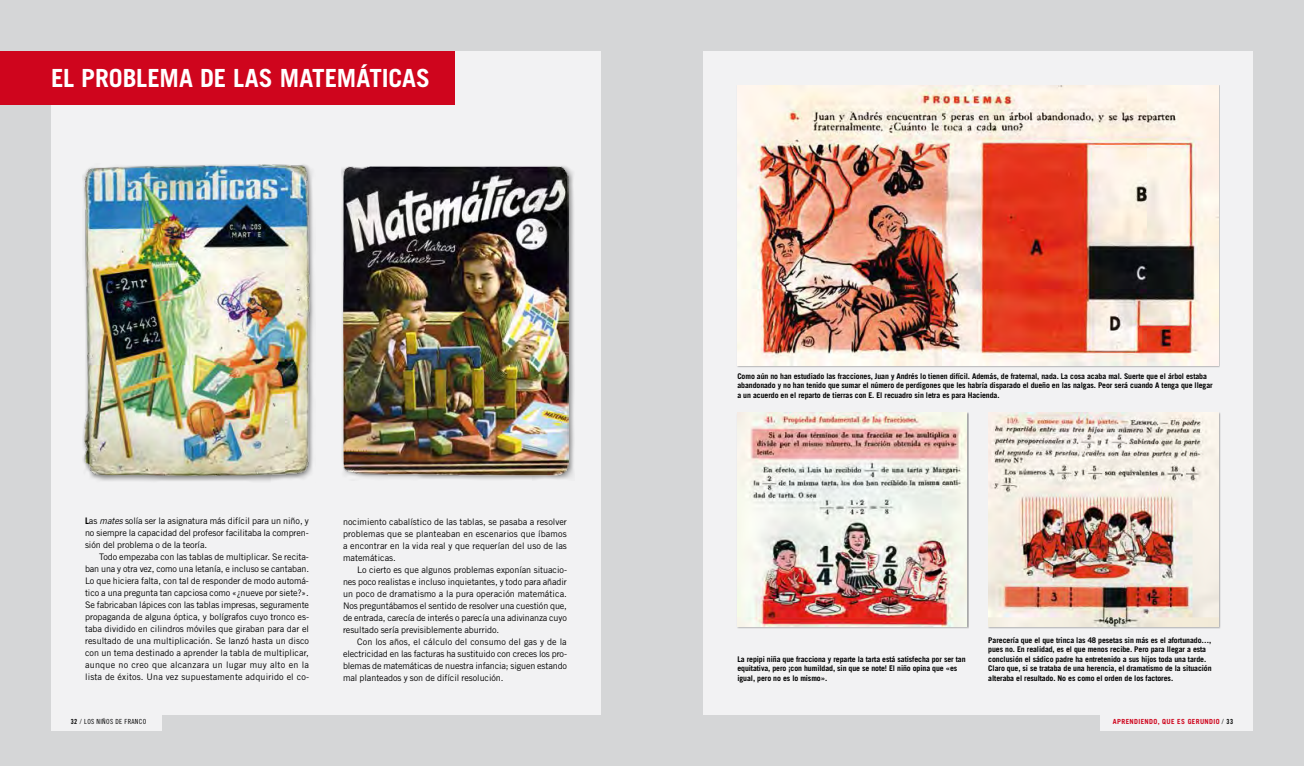
<style>
.page{position:relative;width:1304px;height:766px;background:#fff}
.page>*{position:absolute;margin:0;border:0;box-sizing:border-box;transform-origin:0 0}
.t1{font:700 25px "Trade Gothic";letter-spacing:-.005em;color:#fff}
.t2{font:9px "Trade Gothic";letter-spacing:-.005em;color:#000}
.t3{font:9px "Trade Gothic";letter-spacing:.015em;color:#000}
.t4{font:9px "Trade Gothic";letter-spacing:.025em;color:#000}
.t5{font:700 7.8px/9.5px "Trade Gothic";letter-spacing:-.01em;color:#000}
.t6{font:700 7px "Trade Gothic";letter-spacing:.05em;color:#cf051d}
.t7{font:7px "Trade Gothic Cond Eighteen";letter-spacing:.05em;color:#000}
.s1{font-weight:700}
.s2{font-style:italic}
.s3{font-family:"Trade Gothic Bold Cond Twenty"}
.s4{font-family:"Trade Gothic";font-weight:300}
.s5{font-weight:300;color:#000}
.s6{font-family:"Trade Gothic Bold Cond Twenty";font-weight:400;color:#000}
</style>
<div class="page">
<div style="left:0;top:0;width:1304px;height:765px;background:#d5d6d7"></div>
<div style="left:51px;top:51px;width:550px;height:663px;background:#f2f2f3"></div>
<div style="left:703px;top:51px;width:550px;height:663px;background:#f2f2f3"></div>
<div style="left:51px;top:710px;width:111px;height:20px;background:#f2f2f3"></div>
<div style="left:1101px;top:710px;width:152px;height:20px;background:#f2f2f3"></div>
<div style="left:341px;top:165px;width:234px;height:316px;background:#000;opacity:.45"></div>
<img style="left:343px;top:167px;width:226px;height:308px">
<div style="left:82px;top:163px;width:233px;height:319px;background:#000;opacity:.45"></div>
<img style="left:82px;top:163px;width:231px;height:315px">
<div style="left:0;top:51px;width:455px;height:54px;background:#cf051d"></div>
<img style="left:988px;top:412px;width:230px;height:214px">
<img style="left:737px;top:85px;width:481px;height:280px">
<img style="left:737px;top:412px;width:230px;height:214px">
<p class="t1" style="left:51px;top:62px;width:381px">EL PROBLEMA DE LAS MATEMÁTICAS</p>
<p class="t2" style="left:85px;top:515px;width:225px"><span class="s1">L</span>as <span class="s2">mates</span> solía ser la asignatura más difícil para un niño, y</p>
<p class="t2" style="left:85px;top:527px;width:225px">no siempre la capacidad del profesor facilitaba la compren-</p>
<p class="t2" style="left:85px;top:539px;width:124px">sión del problema o de la teoría.</p>
<p class="t2" style="left:99px;top:551px;width:211px">Todo empezaba con las tablas de multiplicar. Se recita-</p>
<p class="t2" style="left:85px;top:563px;width:226px">ban una y otra vez, como una letanía, e incluso se cantaban.</p>
<p class="t2" style="left:85px;top:575px;width:225px">Lo que hiciera falta, con tal de responder de modo automá-</p>
<p class="t2" style="left:85px;top:587px;width:225px">tico a una pregunta tan capciosa como «¿nueve por siete?».</p>
<p class="t2" style="left:85px;top:599px;width:226px">Se fabricaban lápices con las tablas impresas, seguramente</p>
<p class="t2" style="left:85px;top:611px;width:226px">propaganda de alguna óptica, y bolígrafos cuyo tronco es-</p>
<p class="t2" style="left:85px;top:623px;width:226px">taba dividido en cilindros móviles que giraban para dar el</p>
<p class="t2" style="left:85px;top:635px;width:226px">resultado de una multiplicación. Se lanzó hasta un disco</p>
<p class="t2" style="left:85px;top:647px;width:225px">con un tema destinado a aprender la tabla de multiplicar,</p>
<p class="t4" style="left:85px;top:659px;width:225px">aunque no creo que alcanzara un lugar muy alto en la</p>
<p class="t3" style="left:85px;top:671px;width:225px">lista de éxitos. Una vez supuestamente adquirido el co-</p>
<p class="t2" style="left:343px;top:516px;width:225px">nocimiento cabalístico de las tablas, se pasaba a resolver</p>
<p class="t2" style="left:343px;top:528px;width:225px">problemas que se planteaban en escenarios que íbamos</p>
<p class="t2" style="left:343px;top:540px;width:225px">a encontrar en la vida real y que requerían del uso de las</p>
<p class="t2" style="left:343px;top:552px;width:55px">matemáticas.</p>
<p class="t2" style="left:357px;top:564px;width:211px">Lo cierto es que algunos problemas exponían situacio-</p>
<p class="t2" style="left:343px;top:576px;width:225px">nes poco realistas e incluso inquietantes, y todo para añadir</p>
<p class="t2" style="left:343px;top:588px;width:226px">un poco de dramatismo a la pura operación matemática.</p>
<p class="t2" style="left:343px;top:600px;width:226px">Nos preguntábamos el sentido de resolver una cuestión que,</p>
<p class="t2" style="left:343px;top:612px;width:225px">de entrada, carecía de interés o parecía una adivinanza cuyo</p>
<p class="t2" style="left:343px;top:624px;width:158px">resultado sería previsiblemente aburrido.</p>
<p class="t2" style="left:357px;top:636px;width:211px">Con los años, el cálculo del consumo del gas y de la</p>
<p class="t2" style="left:343px;top:648px;width:226px">electricidad en las facturas ha sustituido con creces los pro-</p>
<p class="t2" style="left:343px;top:660px;width:226px">blemas de matemáticas de nuestra infancia; siguen estando</p>
<p class="t2" style="left:343px;top:672px;width:162px">mal planteados y son de difícil resolución.</p>
<p class="t5" style="left:737px;top:371px;width:477px">Como aún no han estudiado las fracciones, Juan y Andrés lo tienen difícil. Además, de fraternal, nada. La cosa acaba mal. Suerte que el árbol estaba abandonado y no han tenido que sumar el número de perdigones que les habría disparado el dueño en las nalgas. Peor será cuando A tenga que llegar a un acuerdo en el reparto de tierras con E. El recuadro sin letra es para Hacienda.</p>
<p class="t5" style="left:737px;top:654px;width:230px">La repipi niña que fracciona y reparte la tarta está satisfecha por ser tan equitativa, pero ¡con humildad, sin que se note! El niño opina que «es igual, pero no es lo mismo».</p>
<p class="t5" style="left:988px;top:635px;width:225px">Parecería que el que trinca las 48 pesetas sin más es el afortunado…, pues no. En realidad, es el que menos recibe. Pero para llegar a esta conclusión el sádico padre ha entretenido a sus hijos toda una tarde.<br>Claro que, si se trataba de una herencia, el dramatismo de la situación alteraba el resultado. No es como el orden de los factores.</p>
<p class="t7" style="left:71px;top:717px;width:77px"><span class="s3">32</span> <span class="s4">/</span> LOS NIÑOS DE FRANCO</p>
<p class="t6" style="left:1113px;top:717px;width:122px">APRENDIENDO, QUE ES GERUNDIO <span class="s5">/</span> <span class="s6">33</span></p>
</div>
